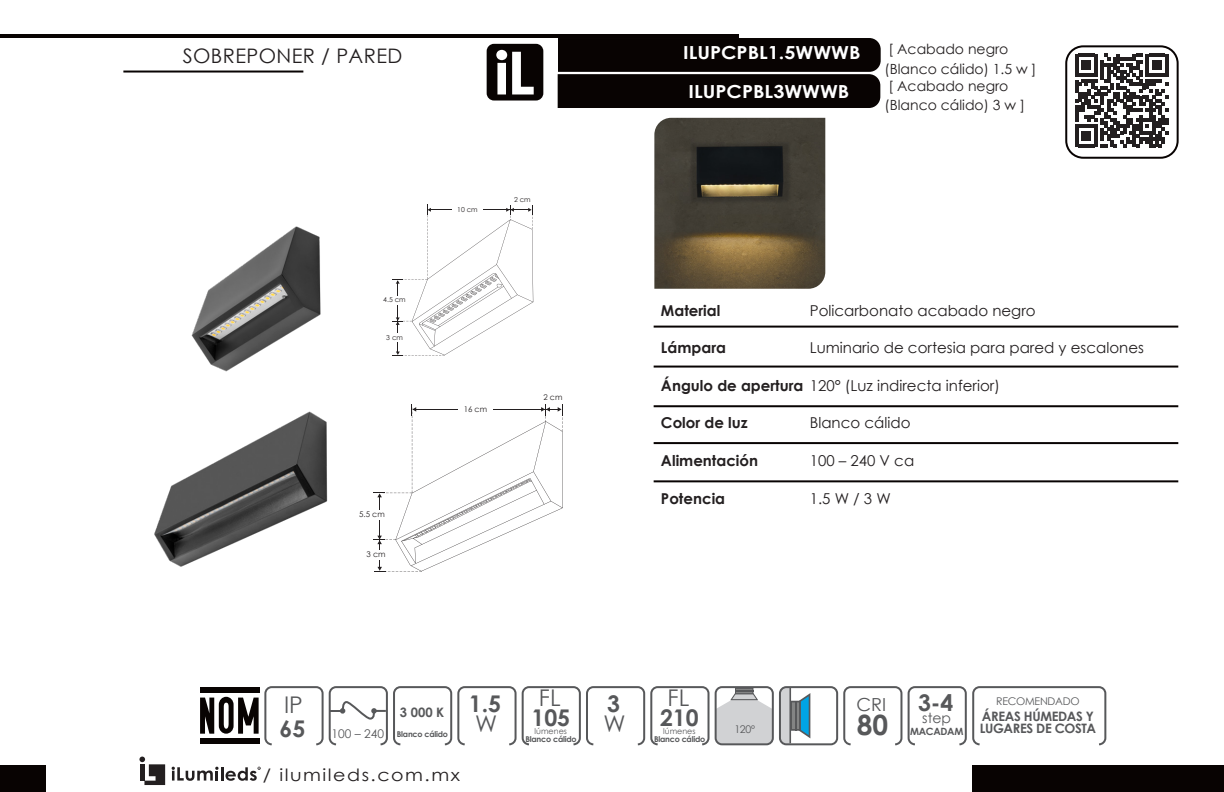
<style>
.page{position:relative;width:1224px;height:792px;background:#fff}
.page>*{position:absolute;margin:0;border:0;box-sizing:border-box;transform-origin:0 0}
.t1{font:700 28px "Century Gothic";color:#57585a}
.t2{font:700 23px "Century Gothic";color:#57585a}
.t3{font:23px "Century Gothic";color:#57585a}
.t4{font:20px "Century Gothic";letter-spacing:.02em;color:#231f20}
.t5{font:700 18px "Century Gothic";color:#fff;scale:1.1 1}
.t6{font:18px "Century Gothic";color:#57585a}
.t7{font:17px "Century Gothic";letter-spacing:.08em;color:#231f20;scale:1.12 1}
.t8{font:15px "Century Gothic";color:#231f20}
.t9{font:700 15px "Century Gothic";color:#231f20}
.t10{font:14px/19.2px "Century Gothic";color:#231f20}
.t11{font:14px "Century Gothic";color:#57585a}
.t12{font:700 13px "Century Gothic";letter-spacing:-.025em;color:#57585a}
.t13{font:12px "Century Gothic";color:#57585a}
.t14{font:10.6px "Century Gothic";letter-spacing:-.025em;color:#57585a}
.t15{font:700 10px "Century Gothic";letter-spacing:-.025em;color:#57585a}
.t16{font:700 8px "Century Gothic";letter-spacing:-.025em;color:#57585a}
.t17{font:8px "Century Gothic";color:#57585a}
.t18{font:7.8px "Century Gothic";color:#231f20}
.t19{font:6.8px "Century Gothic";color:#231f20}
.s1{font-weight:700}
</style>
<div class="page">
<div style="left:1065px;top:45px;width:114px;height:114px;border:2px solid #080302;border-radius:17px"></div>
<hr style="left:1px;top:34px;width:738px;height:4px;background:#080302">
<hr style="left:123px;top:71px;width:180px;height:2px;background:#080302">
<div style="left:0;top:765px;width:46px;height:27px;background:#080302"></div>
<div style="left:972px;top:765px;width:252px;height:27px;background:#080302"></div>
<hr style="left:221px;top:767px;width:3px;height:14px;background:#231f20">
<svg style="left:226px;top:767px;width:35px;height:14px"></svg>
<svg style="left:172px;top:767px;width:47px;height:14px"></svg>
<svg style="left:139px;top:757px;width:26px;height:28px"></svg>
<hr style="left:140px;top:764px;width:4px;height:17px;background:#231f20">
<div style="left:487px;top:44px;width:56px;height:57px;background:#080302;border-radius:7px"></div>
<svg style="left:496px;top:50px;width:38px;height:44px"></svg>
<hr style="left:654px;top:326px;width:524px;height:2px;background:#080302">
<hr style="left:654px;top:366px;width:524px;height:2px;background:#080302">
<hr style="left:654px;top:405px;width:524px;height:2px;background:#080302">
<hr style="left:654px;top:442px;width:524px;height:2px;background:#080302">
<hr style="left:654px;top:480px;width:524px;height:2px;background:#080302">
<div style="left:457px;top:686px;width:60px;height:59px;border:2px solid #57585a;border-radius:6px"></div>
<div style="left:264px;top:686px;width:60px;height:59px;border:2px solid #57585a;border-radius:6px"></div>
<div style="left:329px;top:686px;width:59px;height:59px;border:2px solid #57585a;border-radius:6px"></div>
<svg style="left:328px;top:700px;width:60px;height:21px"></svg>
<div style="left:200px;top:688px;width:59px;height:5px;background:#080302"></div>
<div style="left:200px;top:738px;width:59px;height:6px;background:#080302"></div>
<svg style="left:200px;top:697px;width:59px;height:37px"></svg>
<div style="left:843px;top:686px;width:59px;height:59px;border:2px solid #57585a;border-radius:6px"></div>
<div style="left:522px;top:686px;width:59px;height:59px;border:2px solid #57585a;border-radius:6px"></div>
<svg style="left:715px;top:689px;width:56px;height:53px"></svg>
<div style="left:715px;top:686px;width:59px;height:59px;border:2px solid #57585a;border-radius:6px"></div>
<div style="left:393px;top:686px;width:59px;height:59px;border:2px solid #57585a;border-radius:6px"></div>
<img style="left:191px;top:226px;width:130px;height:146px">
<svg style="left:393px;top:205px;width:140px;height:151px"></svg>
<svg style="left:782px;top:689px;width:28px;height:53px"></svg>
<hr style="left:795px;top:701px;width:1px;height:30px;background:#57585a">
<div style="left:779px;top:686px;width:59px;height:59px;border:2px solid #57585a;border-radius:6px"></div>
<hr style="left:789px;top:688px;width:2px;height:55px;background:#57585a">
<div style="left:586px;top:686px;width:59px;height:59px;border:2px solid #57585a;border-radius:6px"></div>
<div style="left:650px;top:686px;width:60px;height:59px;border:2px solid #57585a;border-radius:6px"></div>
<img style="left:154px;top:411px;width:174px;height:156px">
<svg style="left:374px;top:404px;width:189px;height:168px"></svg>
<div style="left:972px;top:686px;width:134px;height:59px;border:2px solid #57585a;border-radius:6px"></div>
<div style="left:908px;top:686px;width:59px;height:59px;border:2px solid #57585a;border-radius:6px"></div>
<img style="left:654px;top:118px;width:171px;height:171px">
<svg style="left:1075px;top:54px;width:93px;height:93px"></svg>
<div style="left:558px;top:38px;width:323px;height:70px;background:#080302"></div>
<p class="t4" style="left:183px;top:42px;width:221px">SOBREPONER / PARED</p>
<p class="t19" style="left:383px;top:296px;width:24px">4.5 cm</p>
<p class="t19" style="left:386px;top:333px;width:18px">3 cm</p>
<p class="t18" style="left:359px;top:509px;width:27px">5.5 cm</p>
<p class="t18" style="left:367px;top:550px;width:20px">3 cm</p>
<p class="t19" style="left:457px;top:206px;width:22px">10 cm</p>
<p class="t19" style="left:514px;top:196px;width:18px">2 cm</p>
<p class="t18" style="left:464px;top:405px;width:25px">16 cm</p>
<p class="t18" style="left:543px;top:392px;width:20px">2 cm</p>
<p class="t5" style="left:683px;top:39px;width:163px">ILUPCPBL1.5WWWB</p>
<p class="t5" style="left:689px;top:77px;width:148px">ILUPCPBL3WWWB</p>
<p class="t10" style="left:885px;top:39px;width:153px">[ Acabado negro (Blanco cálido) 1.5 w ]</p>
<p class="t10" style="left:885px;top:76px;width:142px">[ Acabado negro (Blanco cálido) 3 w ]</p>
<p class="t9" style="left:661px;top:299px;width:61px">Material</p>
<p class="t9" style="left:661px;top:336px;width:67px">Lámpara</p>
<p class="t8" style="left:661px;top:375px;width:340px"><span class="s1">Ángulo de apertura</span> 120° (Luz indirecta inferior)</p>
<p class="t9" style="left:661px;top:412px;width:88px">Color de luz</p>
<p class="t9" style="left:661px;top:449px;width:99px">Alimentación</p>
<p class="t9" style="left:661px;top:487px;width:66px">Potencia</p>
<p class="t8" style="left:810px;top:300px;width:227px">Policarbonato acabado negro</p>
<p class="t8" style="left:810px;top:337px;width:336px">Luminario de cortesia para pared y escalones</p>
<p class="t8" style="left:810px;top:412px;width:102px">Blanco cálido</p>
<p class="t8" style="left:810px;top:450px;width:106px">100 – 240 V ca</p>
<p class="t8" style="left:810px;top:488px;width:83px">1.5 W / 3 W</p>
<p class="t3" style="left:284px;top:689px;width:20px">IP</p>
<p class="t2" style="left:280px;top:711px;width:27px">65</p>
<p class="t13" style="left:332px;top:725px;width:54px">100 – 240</p>
<p class="t12" style="left:400px;top:703px;width:46px">3 000 K</p>
<p class="t16" style="left:397px;top:728px;width:53px">Blanco cálido</p>
<p class="t2" style="left:469px;top:686px;width:34px">1.5</p>
<p class="t3" style="left:475px;top:707px;width:24px">W</p>
<p class="t7" style="left:263px;top:763px;width:178px">/ ilumileds.com.mx</p>
<p class="t3" style="left:539px;top:681px;width:23px">FL</p>
<p class="t2" style="left:531px;top:700px;width:40px">105</p>
<p class="t17" style="left:535px;top:725px;width:34px">lúmenes</p>
<p class="t16" style="left:525px;top:733px;width:53px">Blanco cálido</p>
<p class="t2" style="left:607px;top:686px;width:14px">3</p>
<p class="t3" style="left:604px;top:707px;width:24px">W</p>
<p class="t3" style="left:668px;top:681px;width:23px">FL</p>
<p class="t2" style="left:660px;top:700px;width:40px">210</p>
<p class="t17" style="left:663px;top:725px;width:34px">lúmenes</p>
<p class="t16" style="left:654px;top:733px;width:53px">Blanco cálido</p>
<p class="t14" style="left:734px;top:722px;width:22px">120º</p>
<p class="t6" style="left:857px;top:692px;width:31px">CRI</p>
<p class="t1" style="left:857px;top:704px;width:33px">80</p>
<p class="t2" style="left:918px;top:685px;width:37px">3-4</p>
<p class="t11" style="left:922px;top:708px;width:30px">step</p>
<p class="t15" style="left:910px;top:724px;width:55px">MACADAM</p>
<p class="t14" style="left:996px;top:694px;width:85px">RECOMENDADO</p>
<p class="t12" style="left:982px;top:706px;width:114px">ÁREAS HÚMEDAS Y</p>
<p class="t12" style="left:980px;top:718px;width:118px">LUGARES DE COSTA</p>
</div>
